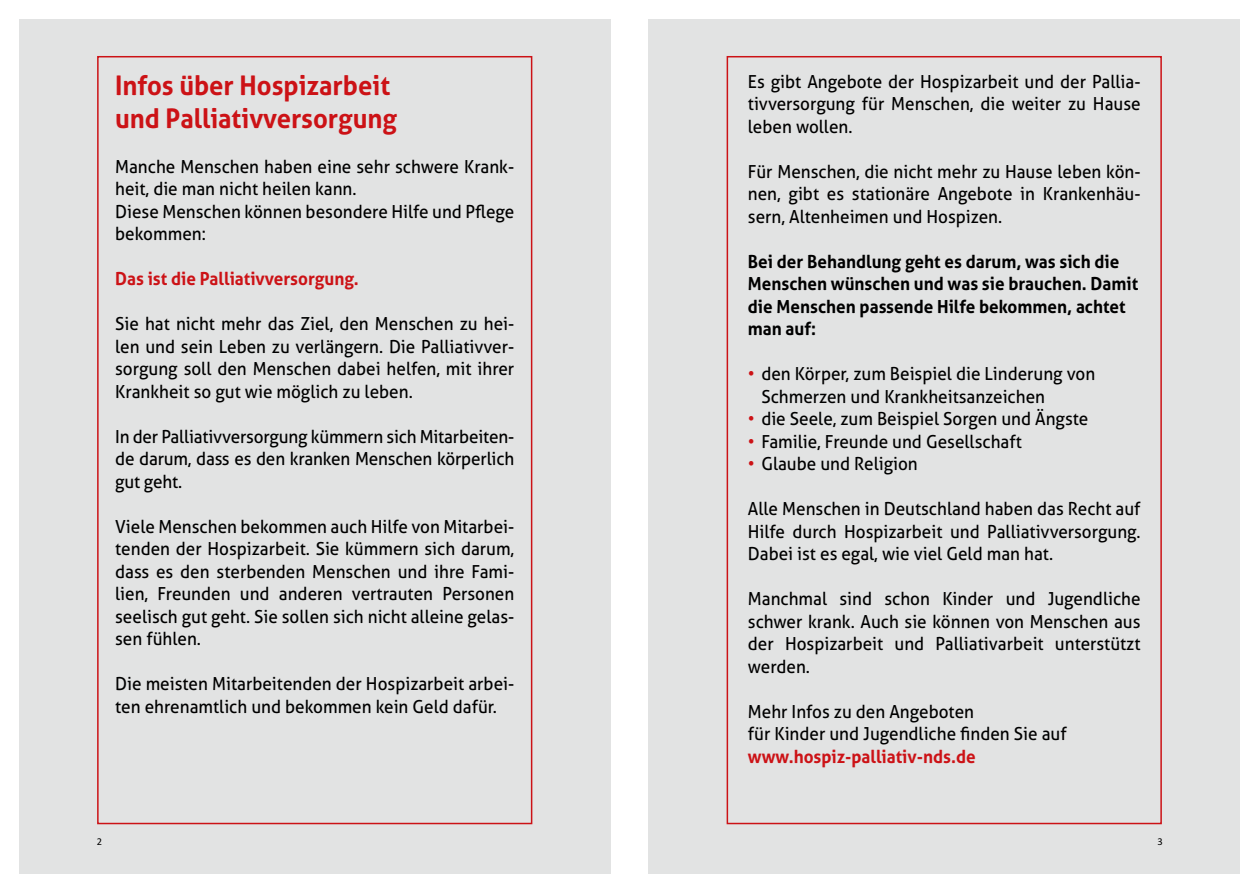
<style>
.page{position:relative;width:1259px;height:893px;background:#fff}
.page>*{position:absolute;margin:0;border:0;box-sizing:border-box;transform-origin:0 0}
.t1{font:700 27px/32.4px "Aller";color:#cc1216;scale:.95 1}
.t2{font:18px/22.5px "Aller";color:#000;text-align:justify;scale:.95 1}
.t3{font:700 18px/22.5px "Aller";color:#000;scale:.95 1}
.t4{font:700 18px "Aller";color:#cc1216;scale:.95 1}
.t5{font:10.5px "Calibri Regular 2";color:#000}
.t6{font:10.5px "Calibri";color:#000}
.s1{color:#cc1216}
</style>
<div class="page">
<div style="left:19px;top:19px;width:591px;height:855px;background:#e2e3e3"></div>
<div style="left:648px;top:19px;width:591px;height:855px;background:#e2e3e3"></div>
<div style="left:726px;top:56px;width:435px;height:768px;border:2px solid #cc1216"></div>
<div style="left:97px;top:56px;width:435px;height:768px;border:2px solid #cc1216"></div>
<h1 class="t1" style="left:115px;top:69px;width:298px">Infos über Hospizarbeit und Palliativversorgung</h1>
<p class="t2" style="left:115px;top:155px;width:421px;text-align:left">Manche Menschen haben eine sehr schwere Krank&shy;heit, die man nicht heilen kann.<br>Diese Menschen können besondere Hilfe und Pflege bekommen:</p>
<p class="t4" style="left:115px;top:268px;width:258px">Das ist die Palliativversorgung.</p>
<p class="t2" style="left:115px;top:313px;width:422px">Sie hat nicht mehr das Ziel, den Menschen zu hei&shy;len und sein Leben zu verlängern. Die Palliativver&shy;sorgung soll den Menschen dabei helfen, mit ihrer Krankheit so gut wie möglich zu leben.</p>
<p class="t2" style="left:115px;top:425px;width:421px">In der Palliativversorgung kümmern sich Mitarbeiten&shy;de darum, dass es den kranken Menschen körperlich gut geht.</p>
<p class="t2" style="left:115px;top:515px;width:421px">Viele Menschen bekommen auch Hilfe von Mitarbei&shy;tenden der Hospizarbeit. Sie kümmern sich darum, dass es den sterbenden Menschen und ihre Fami&shy;lien, Freunden und anderen vertrauten Personen seelisch gut geht. Sie sollen sich nicht alleine gelas&shy;sen fühlen.</p>
<p class="t2" style="left:115px;top:673px;width:421px">Die meisten Mitarbeitenden der Hospizarbeit arbei&shy;ten ehrenamtlich und bekommen kein Geld dafür.</p>
<p class="t2" style="left:748px;top:70px;width:415px">Es gibt Angebote der Hospizarbeit und der Pallia&shy;tivversorgung für Menschen, die weiter zu Hause leben wollen.</p>
<p class="t2" style="left:748px;top:160px;width:415px">Für Menschen, die nicht mehr zu Hause leben kön&shy;nen, gibt es stationäre Angebote in Krankenhäu&shy;sern, Altenheimen und Hospizen.</p>
<p class="t3" style="left:748px;top:250px;width:412px">Bei der Behandlung geht es darum, was sich die Menschen wünschen und was sie brauchen. Damit die Menschen passende Hilfe bekommen, achtet man auf:</p>
<p class="t2" style="left:761px;top:363px;width:353px;text-indent:-13px"><span class="s1">•</span> den Körper, zum Beispiel die Linderung von<br>Schmerzen und Krankheitsanzeichen</p>
<p class="t2" style="left:748px;top:408px;width:360px"><span class="s1">•</span> die Seele, zum Beispiel Sorgen und Ängste</p>
<p class="t2" style="left:748px;top:430px;width:290px"><span class="s1">•</span> Familie, Freunde und Gesellschaft</p>
<p class="t2" style="left:748px;top:453px;width:180px"><span class="s1">•</span> Glaube und Religion</p>
<p class="t2" style="left:748px;top:498px;width:415px">Alle Menschen in Deutschland haben das Recht auf Hilfe durch Hospizarbeit und Palliativversorgung.<br>Dabei ist es egal, wie viel Geld man hat.</p>
<p class="t2" style="left:748px;top:588px;width:415px">Manchmal sind schon Kinder und Jugendliche schwer krank. Auch sie können von Menschen aus der Hospizarbeit und Palliativarbeit unterstützt werden.</p>
<p class="t2" style="left:748px;top:700px;width:337px">Mehr Infos zu den Angeboten<br>für Kinder und Jugendliche finden Sie auf</p>
<p class="t4" style="left:748px;top:745px;width:241px">www.hospiz-palliativ-nds.de</p>
<p class="t5" style="left:97px;top:835px;width:7px">2</p>
<p class="t6" style="left:1157px;top:834px;width:7px">3</p>
</div>
